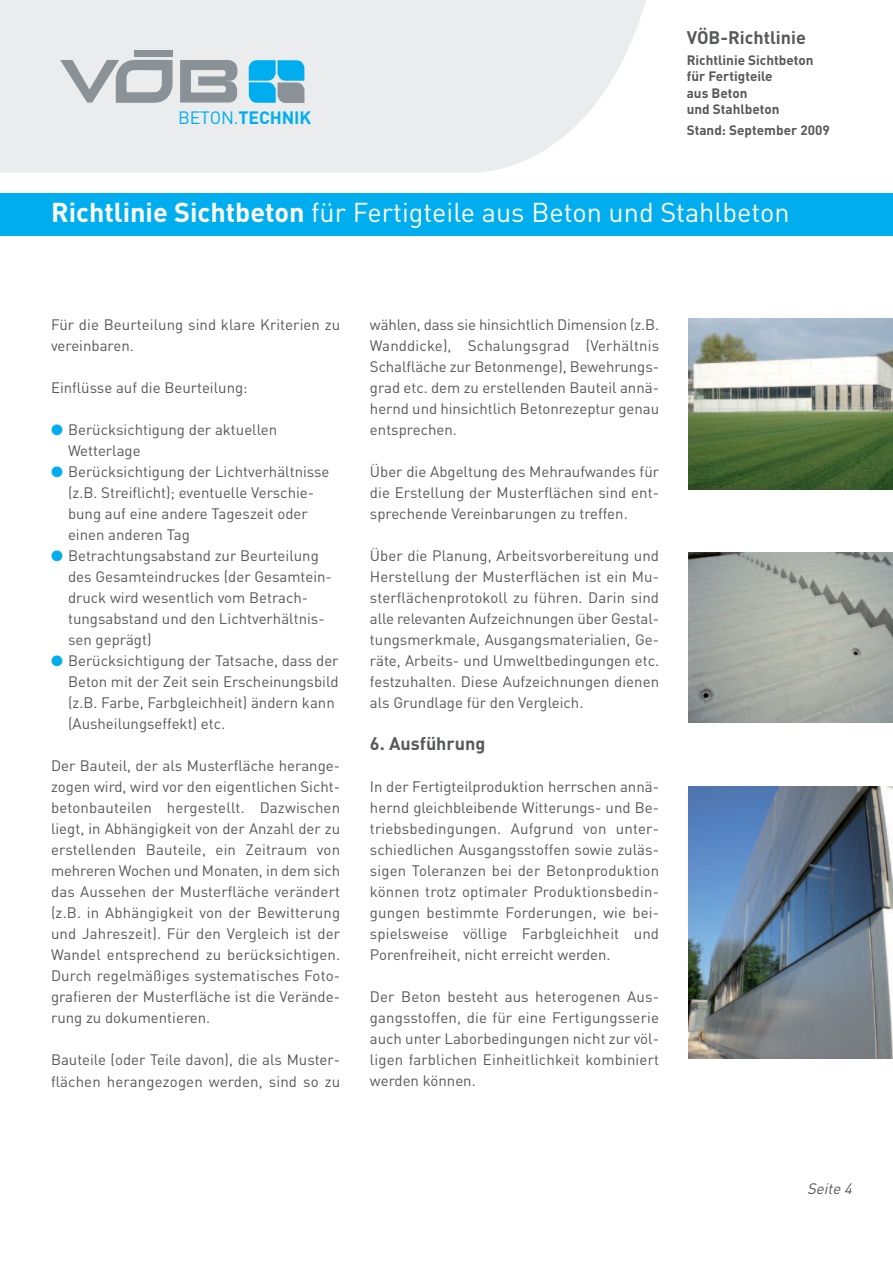
<style>
.page{position:relative;width:893px;height:1263px;background:#fff}
.page>*{position:absolute;margin:0;border:0;box-sizing:border-box;transform-origin:0 0}
.t1{font:27px "DINOT";color:#fff}
.t2{font:700 18px "DINOT";color:#57585a}
.t3{font:700 17.7px "DINOT";letter-spacing:-.01em;color:#00aeef}
.t4{font:15px/21px "DINOT";color:#57585a}
.t5{font:italic 15px "DINOT";color:#57585a}
.t6{font:700 13.5px/16.5px "DINOT";color:#57585a}
.s1{font-weight:400}
.s2{font-weight:700}
.s3{color:#00aeef}
</style>
<div class="page">
<svg style="left:0;top:0;width:646px;height:173px;background:#ebedef"></svg>
<div style="left:134px;top:51px;width:38px;height:6px;background:#8a9297"></div>
<svg style="left:180px;top:60px;width:59px;height:43px;background:#a4aaae"></svg>
<svg style="left:60px;top:60px;width:113px;height:43px;background:#babfc3"></svg>
<svg style="left:249px;top:60px;width:55px;height:43px;background:#3bafdb"></svg>
<img style="left:689px;top:319px;width:204px;height:170px">
<img style="left:689px;top:553px;width:204px;height:170px">
<img style="left:689px;top:787px;width:204px;height:272px">
<div style="left:0;top:193px;width:893px;height:43px;background:#00aeef"></div>
<p class="t3" style="left:178px;top:111px;width:134px"><span class="s1">BETON.</span>TECHNIK</p>
<p class="t2" style="left:687px;top:31px;width:121px">VÖB-Richtlinie</p>
<p class="t6" style="left:687px;top:53px;width:128px">Richtlinie Sichtbeton für Fertigteile<br>aus Beton<br>und Stahlbeton</p>
<p class="t6" style="left:687px;top:123px;width:144px">Stand: September 2009</p>
<h1 class="t1" style="left:51px;top:203px;width:740px"><span class="s2">Richtlinie Sichtbeton</span> für Fertigteile aus Beton und Stahlbeton</h1>
<p class="t4" style="left:51px;top:316px;width:291px">Für die Beurteilung sind klare Kriterien zu vereinbaren.</p>
<p class="t4" style="left:51px;top:379px;width:198px">Einflüsse auf die Beurteilung:</p>
<p class="t4" style="left:68px;top:421px;width:211px;text-indent:-17px"><span class="s3">●</span> Berücksichtigung der aktuellen<br>Wetterlage</p>
<p class="t4" style="left:68px;top:463px;width:263px;text-indent:-17px"><span class="s3">●</span> Berücksichtigung der Lichtverhältnisse (z.B. Streiflicht); eventuelle Verschie&shy;bung auf eine andere Tageszeit oder einen anderen Tag</p>
<p class="t4" style="left:68px;top:547px;width:265px;text-indent:-17px"><span class="s3">●</span> Betrachtungsabstand zur Beurteilung des Gesamteindruckes (der Gesamtein&shy;druck wird wesentlich vom Betrach&shy;tungsabstand und den Lichtverhältnis&shy;sen geprägt)</p>
<p class="t4" style="left:68px;top:652px;width:272px;text-indent:-17px"><span class="s3">●</span> Berücksichtigung der Tatsache, dass der Beton mit der Zeit sein Erscheinungsbild (z.B. Farbe, Farbgleichheit) ändern kann (Ausheilungseffekt) etc.</p>
<p class="t4" style="left:51px;top:757px;width:291px;text-align:justify">Der Bauteil, der als Musterfläche herange&shy;zogen wird, wird vor den eigentlichen Sicht&shy;betonbauteilen hergestellt. Dazwischen liegt, in Abhängigkeit von der Anzahl der zu erstellenden Bauteile, ein Zeitraum von mehreren Wochen und Monaten, in dem sich das Aussehen der Musterfläche verändert (z.B. in Abhängigkeit von der Bewitterung und Jahreszeit). Für den Vergleich ist der Wandel entsprechend zu berücksichtigen.<br>Durch regelmäßiges systematisches Foto&shy;grafieren der Musterfläche ist die Verände&shy;rung zu dokumentieren.</p>
<p class="t4" style="left:51px;top:1051px;width:291px">Bauteile (oder Teile davon), die als Muster&shy;flächen herangezogen werden, sind so zu</p>
<p class="t4" style="left:370px;top:316px;width:291px;text-align:justify">wählen, dass sie hinsichtlich Dimension (z.B.<br>Wanddicke), Schalungsgrad (Verhältnis Schalfläche zur Betonmenge), Bewehrungs&shy;grad etc. dem zu erstellenden Bauteil annä&shy;hernd und hinsichtlich Betonrezeptur genau entsprechen.</p>
<p class="t4" style="left:370px;top:463px;width:291px;text-align:justify">Über die Abgeltung des Mehraufwandes für die Erstellung der Musterflächen sind ent&shy;sprechende Vereinbarungen zu treffen.</p>
<p class="t4" style="left:370px;top:547px;width:291px;text-align:justify">Über die Planung, Arbeitsvorbereitung und Herstellung der Musterflächen ist ein Mu&shy;sterflächenprotokoll zu führen. Darin sind alle relevanten Aufzeichnungen über Gestal&shy;tungsmerkmale, Ausgangsmaterialien, Ge&shy;räte, Arbeits- und Umweltbedingungen etc. festzuhalten. Diese Aufzeichnungen dienen als Grundlage für den Vergleich.</p>
<p class="t2" style="left:370px;top:738px;width:117px">6. Ausführung</p>
<p class="t4" style="left:370px;top:778px;width:291px;text-align:justify">In der Fertigteilproduktion herrschen annä&shy;hernd gleichbleibende Witterungs- und Be&shy;triebsbedingungen. Aufgrund von unter&shy;schiedlichen Ausgangsstoffen sowie zuläs&shy;sigen Toleranzen bei der Betonproduktion können trotz optimaler Produktionsbedin&shy;gungen bestimmte Forderungen, wie bei&shy;spielsweise völlige Farbgleichheit und Porenfreiheit, nicht erreicht werden.</p>
<p class="t4" style="left:370px;top:988px;width:291px;text-align:justify">Der Beton besteht aus heterogenen Aus&shy;gangsstoffen, die für eine Fertigungsserie auch unter Laborbedingungen nicht zur völ&shy;ligen farblichen Einheitlichkeit kombiniert werden können.</p>
<p class="t5" style="left:807px;top:1183px;width:49px">Seite 4</p>
</div>
